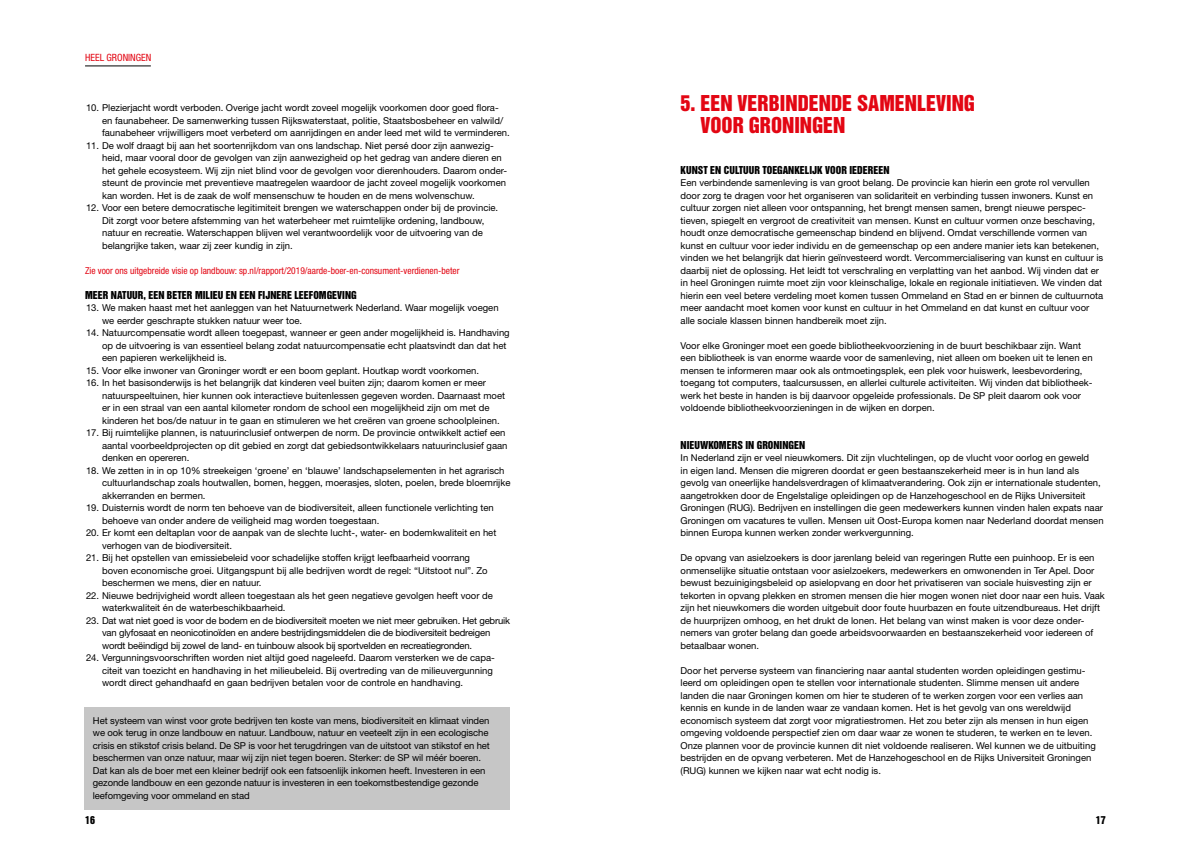
<style>
.page{position:relative;width:1191px;height:842px;background:#fff}
.page>*{position:absolute;margin:0;border:0;box-sizing:border-box;transform-origin:0 0}
.t1{font:20px/22px "Helvetica Inserat LT Std";color:#e30613}
.t2{font:10px "Helvetica Inserat LT Std";color:#000}
.t3{font:condensed 10px "Helvetica Neue LT Std";color:#e30613}
.t4{font:9.5px/12.5px "Helvetica Neue LT Std";color:#000}
.t5{font:9.5px/12.5px "Helvetica Neue LT Std";letter-spacing:-.02em;color:#000}
.t6{font:condensed 9.5px "Helvetica Neue LT Std";color:#e30613}
</style>
<div class="page">
<hr style="left:85px;top:66px;width:66px;height:1px;background:#000">
<div style="left:84px;top:707px;width:426px;height:102px;background:#c6c6c6"></div>
<p class="t3" style="left:85px;top:52px;width:68px">HEEL GRONINGEN</p>
<p class="t4" style="left:102px;top:101px;width:409px;text-indent:-16px">10. Plezierjacht wordt verboden. Overige jacht wordt zoveel mogelijk voorkomen door goed flora&shy;en faunabeheer. De samenwerking tussen Rijkswaterstaat, politie, Staatsbosbeheer en valwild/ faunabeheer vrijwilligers moet verbeterd om aanrijdingen en ander leed met wild te verminderen.</p>
<p class="t4" style="left:102px;top:139px;width:406px;text-indent:-16px">11. De wolf draagt bij aan het soortenrijkdom van ons landschap. Niet persé door zijn aanwezig&shy;heid, maar vooral door de gevolgen van zijn aanwezigheid op het gedrag van andere dieren en het gehele ecosysteem. Wij zijn niet blind voor de gevolgen voor dierenhouders. Daarom onder&shy;steunt de provincie met preventieve maatregelen waardoor de jacht zoveel mogelijk voorkomen kan worden. Het is de zaak de wolf mensenschuw te houden en de mens wolvenschuw.</p>
<p class="t4" style="left:102px;top:201px;width:398px;text-indent:-16px">12. Voor een betere democratische legitimiteit brengen we waterschappen onder bij de provincie.<br>Dit zorgt voor betere afstemming van het waterbeheer met ruimtelijke ordening, landbouw, natuur en recreatie. Waterschappen blijven wel verantwoordelijk voor de uitvoering van de belangrijke taken, waar zij zeer kundig in zijn.</p>
<p class="t6" style="left:85px;top:265px;width:376px">Zie voor ons uitgebreide visie op landbouw: sp.nl/rapport/2019/aarde-boer-en-consument-verdienen-beter</p>
<p class="t2" style="left:85px;top:289px;width:273px">MEER NATUUR, EEN BETER MILIEU EN EEN FIJNERE LEEFOMGEVING</p>
<p class="t4" style="left:102px;top:301px;width:398px;text-indent:-16px">13. We maken haast met het aanleggen van het Natuurnetwerk Nederland. Waar mogelijk voegen we eerder geschrapte stukken natuur weer toe.</p>
<p class="t4" style="left:102px;top:326px;width:409px;text-indent:-16px">14. Natuurcompensatie wordt alleen toegepast, wanneer er geen ander mogelijkheid is. Handhaving op de uitvoering is van essentieel belang zodat natuurcompensatie echt plaatsvindt dan dat het een papieren werkelijkheid is.</p>
<p class="t4" style="left:86px;top:364px;width:394px">15. Voor elke inwoner van Groninger wordt er een boom geplant. Houtkap wordt voorkomen.</p>
<p class="t4" style="left:102px;top:376px;width:404px;text-indent:-16px">16. In het basisonderwijs is het belangrijk dat kinderen veel buiten zijn; daarom komen er meer natuurspeeltuinen, hier kunnen ook interactieve buitenlessen gegeven worden. Daarnaast moet er in een straal van een aantal kilometer rondom de school een mogelijkheid zijn om met de kinderen het bos/de natuur in te gaan en stimuleren we het creëren van groene schoolpleinen.</p>
<p class="t4" style="left:102px;top:426px;width:407px;text-indent:-16px">17. Bij ruimtelijke plannen, is natuurinclusief ontwerpen de norm. De provincie ontwikkelt actief een aantal voorbeeldprojecten op dit gebied en zorgt dat gebiedsontwikkelaars natuurinclusief gaan denken en opereren.</p>
<p class="t4" style="left:102px;top:464px;width:410px;text-indent:-16px">18. We zetten in in op 10% streekeigen ‘groene’ en ‘blauwe’ landschapselementen in het agrarisch cultuurlandschap zoals houtwallen, bomen, heggen, moerasjes, sloten, poelen, brede bloemrijke akkerranden en bermen.</p>
<p class="t4" style="left:102px;top:501px;width:393px;text-indent:-16px">19. Duisternis wordt de norm ten behoeve van de biodiversiteit, alleen functionele verlichting ten behoeve van onder andere de veiligheid mag worden toegestaan.</p>
<p class="t4" style="left:102px;top:526px;width:396px;text-indent:-16px">20. Er komt een deltaplan voor de aanpak van de slechte lucht-, water- en bodemkwaliteit en het verhogen van de biodiversiteit.</p>
<p class="t4" style="left:102px;top:551px;width:387px;text-indent:-16px">21. Bij het opstellen van emissiebeleid voor schadelijke stoffen krijgt leefbaarheid voorrang boven economische groei. Uitgangspunt bij alle bedrijven wordt de regel: “Uitstoot nul”. Zo beschermen we mens, dier en natuur.</p>
<p class="t4" style="left:102px;top:589px;width:392px;text-indent:-16px">22. Nieuwe bedrijvigheid wordt alleen toegestaan als het geen negatieve gevolgen heeft voor de waterkwaliteit én de waterbeschikbaarheid.</p>
<p class="t5" style="left:102px;top:614px;width:409px;text-indent:-16px">23. Dat wat niet goed is voor de bodem en de biodiversiteit moeten we niet meer gebruiken. Het gebruik van glyfosaat en neonicotinoïden en andere bestrijdingsmiddelen die de biodiversiteit bedreigen wordt beëindigd bij zowel de land- en tuinbouw alsook bij sportvelden en recreatiegronden.</p>
<p class="t4" style="left:102px;top:651px;width:394px;text-indent:-16px">24. Vergunningsvoorschriften worden niet altijd goed nageleefd. Daarom versterken we de capa&shy;citeit van toezicht en handhaving in het milieubeleid. Bij overtreding van de milieuvergunning wordt direct gehandhaafd en gaan bedrijven betalen voor de controle en handhaving.</p>
<p class="t4" style="left:93px;top:714px;width:398px">Het systeem van winst voor grote bedrijven ten koste van mens, biodiversiteit en klimaat vinden we ook terug in onze landbouw en natuur. Landbouw, natuur en veeteelt zijn in een ecologische crisis en stikstof crisis beland. De SP is voor het terugdringen van de uitstoot van stikstof en het beschermen van onze natuur, maar wij zijn niet tegen boeren. Sterker: de SP wil méér boeren.<br>Dat kan als de boer met een kleiner bedrijf ook een fatsoenlijk inkomen heeft. Investeren in een gezonde landbouw en een gezonde natuur is investeren in een toekomstbestendige gezonde leefomgeving voor ommeland en stad</p>
<h1 class="t1" style="left:700px;top:93px;width:276px;text-indent:-20px">5. EEN VERBINDENDE SAMENLEVING<br>VOOR GRONINGEN</h1>
<p class="t2" style="left:680px;top:164px;width:210px">KUNST EN CULTUUR TOEGANKELIJK VOOR IEDEREEN</p>
<p class="t4" style="left:680px;top:176px;width:424px">Een verbindende samenleving is van groot belang. De provincie kan hierin een grote rol vervullen door zorg te dragen voor het organiseren van solidariteit en verbinding tussen inwoners. Kunst en cultuur zorgen niet alleen voor ontspanning, het brengt mensen samen, brengt nieuwe perspec&shy;tieven, spiegelt en vergroot de creativiteit van mensen. Kunst en cultuur vormen onze beschaving, houdt onze democratische gemeenschap bindend en blijvend. Omdat verschillende vormen van kunst en cultuur voor ieder individu en de gemeenschap op een andere manier iets kan betekenen, vinden we het belangrijk dat hierin geïnvesteerd wordt. Vercommercialisering van kunst en cultuur is daarbij niet de oplossing. Het leidt tot verschraling en verplatting van het aanbod. Wij vinden dat er in heel Groningen ruimte moet zijn voor kleinschalige, lokale en regionale initiatieven. We vinden dat hierin een veel betere verdeling moet komen tussen Ommeland en Stad en er binnen de cultuurnota meer aandacht moet komen voor kunst en cultuur in het Ommeland en dat kunst en cultuur voor alle sociale klassen binnen handbereik moet zijn.</p>
<p class="t4" style="left:680px;top:339px;width:413px">Voor elke Groninger moet een goede bibliotheekvoorziening in de buurt beschikbaar zijn. Want een bibliotheek is van enorme waarde voor de samenleving, niet alleen om boeken uit te lenen en mensen te informeren maar ook als ontmoetingsplek, een plek voor huiswerk, leesbevordering, toegang tot computers, taalcursussen, en allerlei culturele activiteiten. Wij vinden dat bibliotheek&shy;werk het beste in handen is bij daarvoor opgeleide professionals. De SP pleit daarom ook voor voldoende bibliotheekvoorzieningen in de wijken en dorpen.</p>
<p class="t2" style="left:680px;top:439px;width:126px">NIEUWKOMERS IN GRONINGEN</p>
<p class="t4" style="left:680px;top:451px;width:424px">In Nederland zijn er veel nieuwkomers. Dit zijn vluchtelingen, op de vlucht voor oorlog en geweld<br>in eigen land. Mensen die migreren doordat er geen bestaanszekerheid meer is in hun land als gevolg van oneerlijke handelsverdragen of klimaatverandering. Ook zijn er internationale studenten, aangetrokken door de Engelstalige opleidingen op de Hanzehogeschool en de Rijks Universiteit Groningen (RUG). Bedrijven en instellingen die geen medewerkers kunnen vinden halen expats naar Groningen om vacatures te vullen. Mensen uit Oost-Europa komen naar Nederland doordat mensen binnen Europa kunnen werken zonder werkvergunning.</p>
<p class="t4" style="left:680px;top:551px;width:426px">De opvang van asielzoekers is door jarenlang beleid van regeringen Rutte een puinhoop. Er is een onmenselijke situatie ontstaan voor asielzoekers, medewerkers en omwonenden in Ter Apel. Door bewust bezuinigingsbeleid op asielopvang en door het privatiseren van sociale huisvesting zijn er tekorten in opvang plekken en stromen mensen die hier mogen wonen niet door naar een huis. Vaak zijn het nieuwkomers die worden uitgebuit door foute huurbazen en foute uitzendbureaus. Het drijft de huurprijzen omhoog, en het drukt de lonen. Het belang van winst maken is voor deze onder&shy;nemers van groter belang dan goede arbeidsvoorwaarden en bestaanszekerheid voor iedereen of betaalbaar wonen.</p>
<p class="t4" style="left:680px;top:664px;width:417px">Door het perverse systeem van financiering naar aantal studenten worden opleidingen gestimu&shy;leerd om opleidingen open te stellen voor internationale studenten. Slimme mensen uit andere landen die naar Groningen komen om hier te studeren of te werken zorgen voor een verlies aan kennis en kunde in de landen waar ze vandaan komen. Het is het gevolg van ons wereldwijd economisch systeem dat zorgt voor migratiestromen. Het zou beter zijn als mensen in hun eigen omgeving voldoende perspectief zien om daar waar ze wonen te studeren, te werken en te leven.<br>Onze plannen voor de provincie kunnen dit niet voldoende realiseren. Wel kunnen we de uitbuiting bestrijden en de opvang verbeteren. Met de Hanzehogeschool en de Rijks Universiteit Groningen (RUG) kunnen we kijken naar wat echt nodig is.</p>
<p class="t2" style="left:85px;top:814px;width:11px">16</p>
<p class="t2" style="left:1096px;top:814px;width:11px">17</p>
</div>
